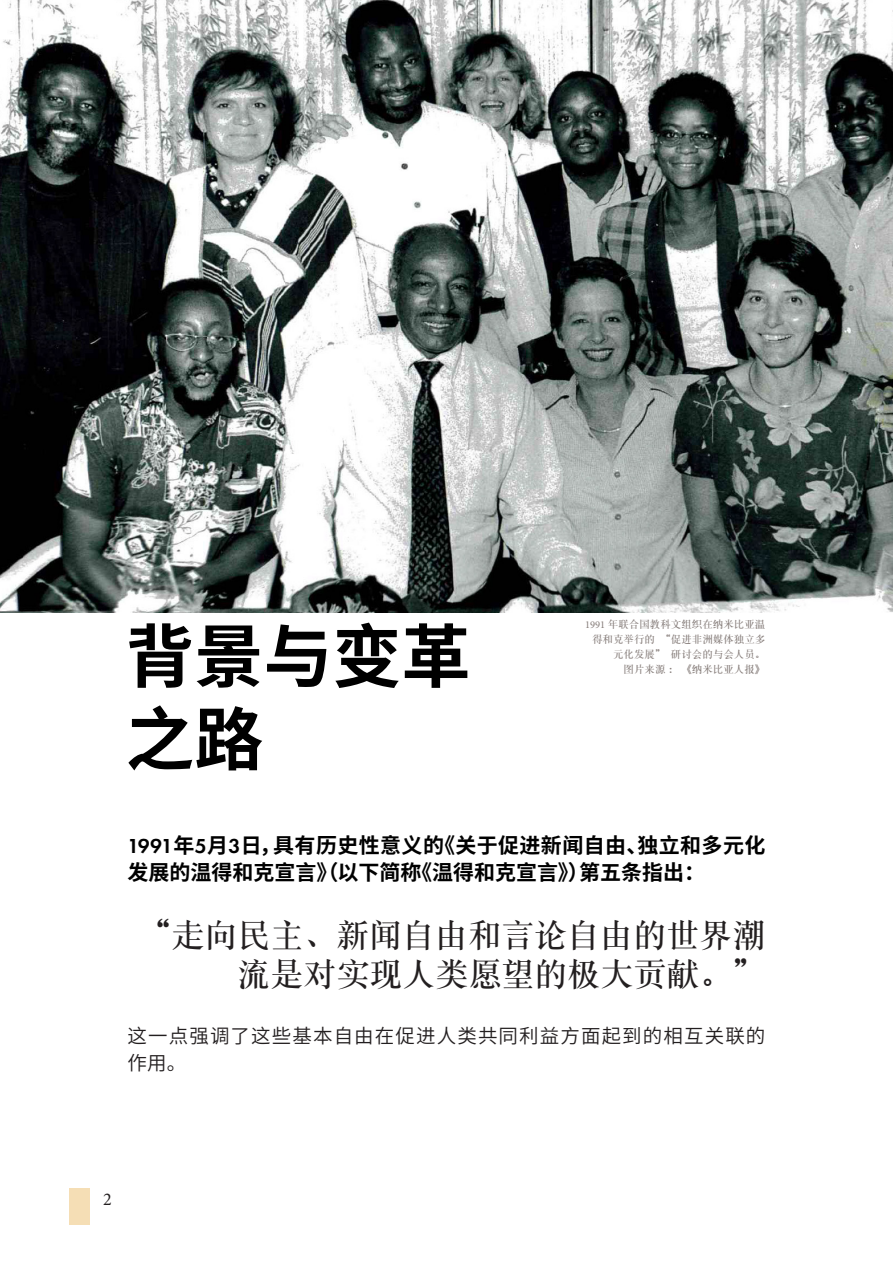
<style>
.page{position:relative;width:893px;height:1263px;background:#fff}
.page>*{position:absolute;margin:0;border:0;box-sizing:border-box;transform-origin:0 0}
.t1{font:700 69px/82.8px "Source Han Sans CN";color:#000}
.t2{font:33px/39.6px "DFP Song W7";color:#231f20;text-align:right}
.t3{font:700 21px/27px "Source Han Sans CN";color:#000}
.t4{font:19.5px/27px "Source Han Sans CN";letter-spacing:.055em;color:#231f20}
.t5{font:18px "Minion Pro";color:#231f20}
.t6{font:10.5px/15px "DFP Song W7";color:#867d7a;text-align:right}
.s1{font-family:"Minion Pro"}
.s2{font-family:"Futura PT";font-weight:600}
</style>
<div class="page">
<div style="left:69px;top:1188px;width:20px;height:37px;background:#f5deb5"></div>
<img style="left:0;top:0;width:893px;height:612px">
<h1 class="t1" style="left:125px;top:617px;width:347px">背景与变革之路</h1>
<p class="t6" style="left:585px;top:617px;width:182px"><span class="s1">1991</span> 年联合国教科文组织在纳米比亚温得和克举行的 “促进非洲媒体独立多元化发展” 研讨会的与会人员。<br>图片来源：《纳米比亚人报》</p>
<p class="t3" style="left:128px;top:832px;width:639px"><span class="s2">1991</span>年<span class="s2">5</span>月<span class="s2">3</span>日，具有历史性意义的《关于促进新闻自由、独立和多元化发展的温得和克宣言》（以下简称《温得和克宣言》）第五条指出：</p>
<h2 class="t2" style="left:138px;top:915px;width:629px">“走向民主、新闻自由和言论自由的世界潮流是对实现人类愿望的极大贡献。”</h2>
<p class="t4" style="left:128px;top:1023px;width:639px">这一点强调了这些基本自由在促进人类共同利益方面起到的相互关联的作用。</p>
<p class="t5" style="left:103px;top:1187px;width:10px">2</p>
</div>
